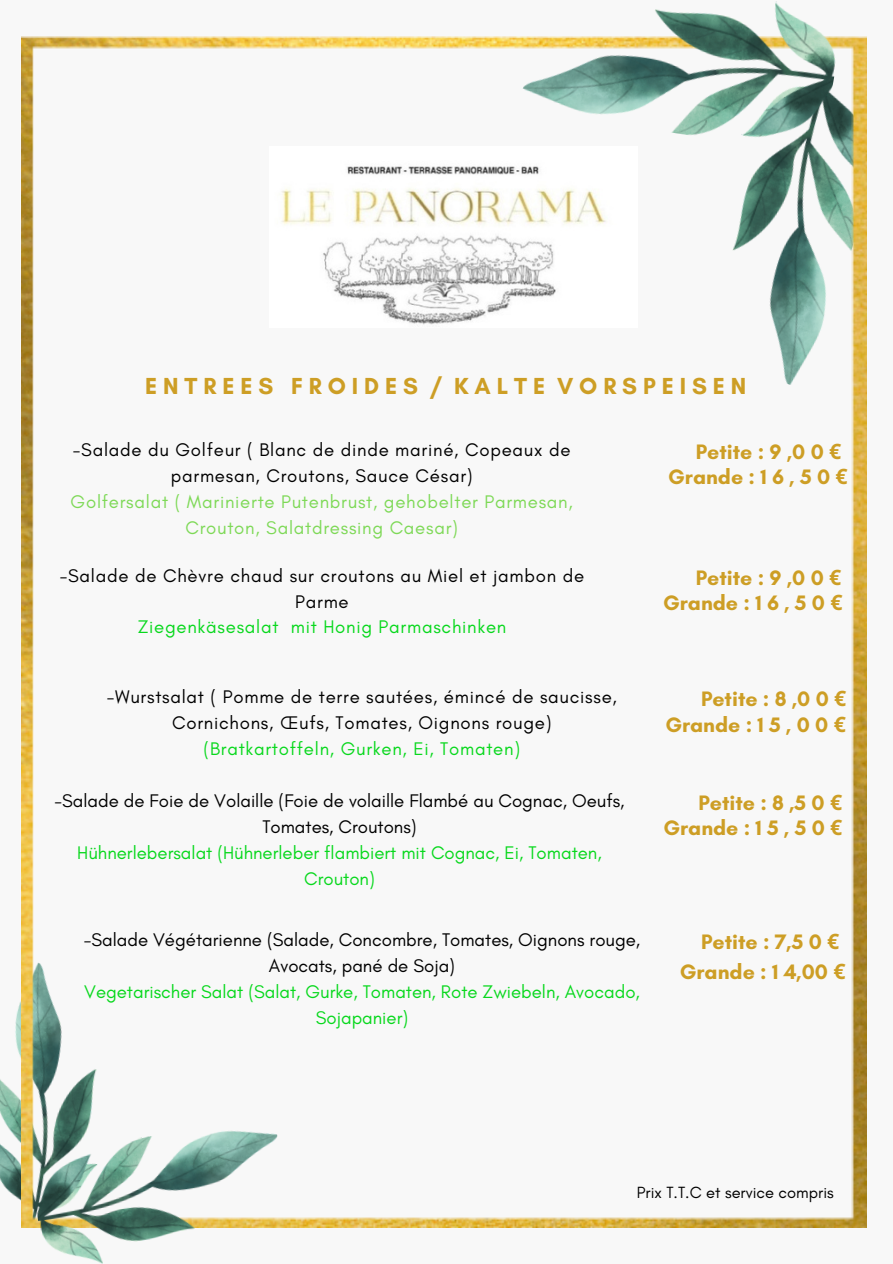
<style>
.page{position:relative;width:893px;height:1264px;background:#fff}
.page>*{position:absolute;margin:0;border:0;box-sizing:border-box;transform-origin:0 0}
.t1{font:700 23.55px "Glacial Indifference";letter-spacing:.25em;color:#cd9e25}
.t2{font:700 21.3px "Glacial Indifference";color:#cd9e25}
.t3{font:18.6px/25.8px "Glacial Indifference";letter-spacing:.04em;color:#000;text-align:center}
.t4{font:18.6px/25.8px "Glacial Indifference";color:#000;text-align:center}
.t5{font:18.6px/25.8px "Glacial Indifference";color:#08d81d;text-align:center}
.t6{font:18.6px/25.8px "Glacial Indifference";letter-spacing:.04em;color:#7ed957;text-align:center}
.t7{font:18.6px "Glacial Indifference";letter-spacing:.04em;color:#08d81d}
.t8{font:16.5px "Glacial Indifference";color:#000}
.s1{font-family:"Noto Sans"}
</style>
<div class="page">
<div style="left:0;top:0;width:892px;height:1263px;background:#f8f8f8"></div>
<img style="left:0;top:959px;width:29px;height:269px">
<img style="left:866px;top:49px;width:1px;height:341px">
<img style="left:22px;top:36px;width:844px;height:1190px">
<img style="left:519px;top:1px;width:326px;height:157px">
<img style="left:29px;top:1118px;width:263px;height:145px">
<img style="left:269px;top:147px;width:368px;height:181px">
<p class="t1" style="left:145px;top:372px;width:602px">ENTREES FROIDES / KALTE VORSPEISEN</p>
<p class="t3" style="left:73px;top:436px;width:499px">-Salade du Golfeur ( Blanc de dinde mariné, Copeaux de parmesan, Croutons, Sauce César)</p>
<p class="t6" style="left:71px;top:488px;width:503px">Golfersalat ( Marinierte Putenbrust, gehobelter Parmesan,<br>Crouton, Salatdressing Caesar)</p>
<p class="t3" style="left:60px;top:562px;width:526px">-Salade de Chèvre chaud sur croutons au Miel et jambon de<br>Parme</p>
<p class="t7" style="left:138px;top:615px;width:370px">Ziegenkäsesalat mit Honig Parmaschinken</p>
<p class="t3" style="left:107px;top:683px;width:511px">-Wurstsalat ( Pomme de terre sautées, émincé de saucisse,<br>Cornichons, Œufs, Tomates, Oignons rouge)</p>
<p class="t7" style="left:203px;top:737px;width:318px">(Bratkartoffeln, Gurken, Ei, Tomaten)</p>
<p class="t4" style="left:55px;top:787px;width:571px">-Salade de Foie de Volaille (Foie de volaille Flambé au Cognac, Oeufs,<br>Tomates, Croutons)</p>
<p class="t5" style="left:77px;top:839px;width:526px">Hühnerlebersalat (Hühnerleber flambiert mit Cognac, Ei, Tomaten,<br>Crouton)</p>
<p class="t4" style="left:84px;top:926px;width:558px">-Salade Végétarienne (Salade, Concombre, Tomates, Oignons rouge,<br>Avocats, pané de Soja)</p>
<p class="t5" style="left:84px;top:978px;width:557px">Vegetarischer Salat (Salat, Gurke, Tomaten, Rote Zwiebeln, Avocado,<br>Sojapanier)</p>
<p class="t2" style="left:695px;top:439px;width:147px">Petite : 9 ,0 0 <span class="s1">€</span></p>
<p class="t2" style="left:668px;top:464px;width:181px">Grande:16,50<span class="s1">€</span></p>
<p class="t2" style="left:695px;top:564px;width:147px">Petite : 9 ,0 0 <span class="s1">€</span></p>
<p class="t2" style="left:663px;top:589px;width:181px">Grande:16,50<span class="s1">€</span></p>
<p class="t2" style="left:701px;top:685px;width:147px">Petite : 8 ,0 0 <span class="s1">€</span></p>
<p class="t2" style="left:665px;top:711px;width:182px">Grande:15,00<span class="s1">€</span></p>
<p class="t2" style="left:698px;top:790px;width:145px">Petite : 8 ,5 0 <span class="s1">€</span></p>
<p class="t2" style="left:663px;top:815px;width:180px">Grande:15,50<span class="s1">€</span></p>
<p class="t2" style="left:701px;top:928px;width:140px">Petite : 7,5 0 <span class="s1">€</span></p>
<p class="t2" style="left:679px;top:958px;width:167px">Grande : 1 4,00 <span class="s1">€</span></p>
<p class="t8" style="left:636px;top:1181px;width:198px">Prix T.T.C et service compris</p>
</div>
